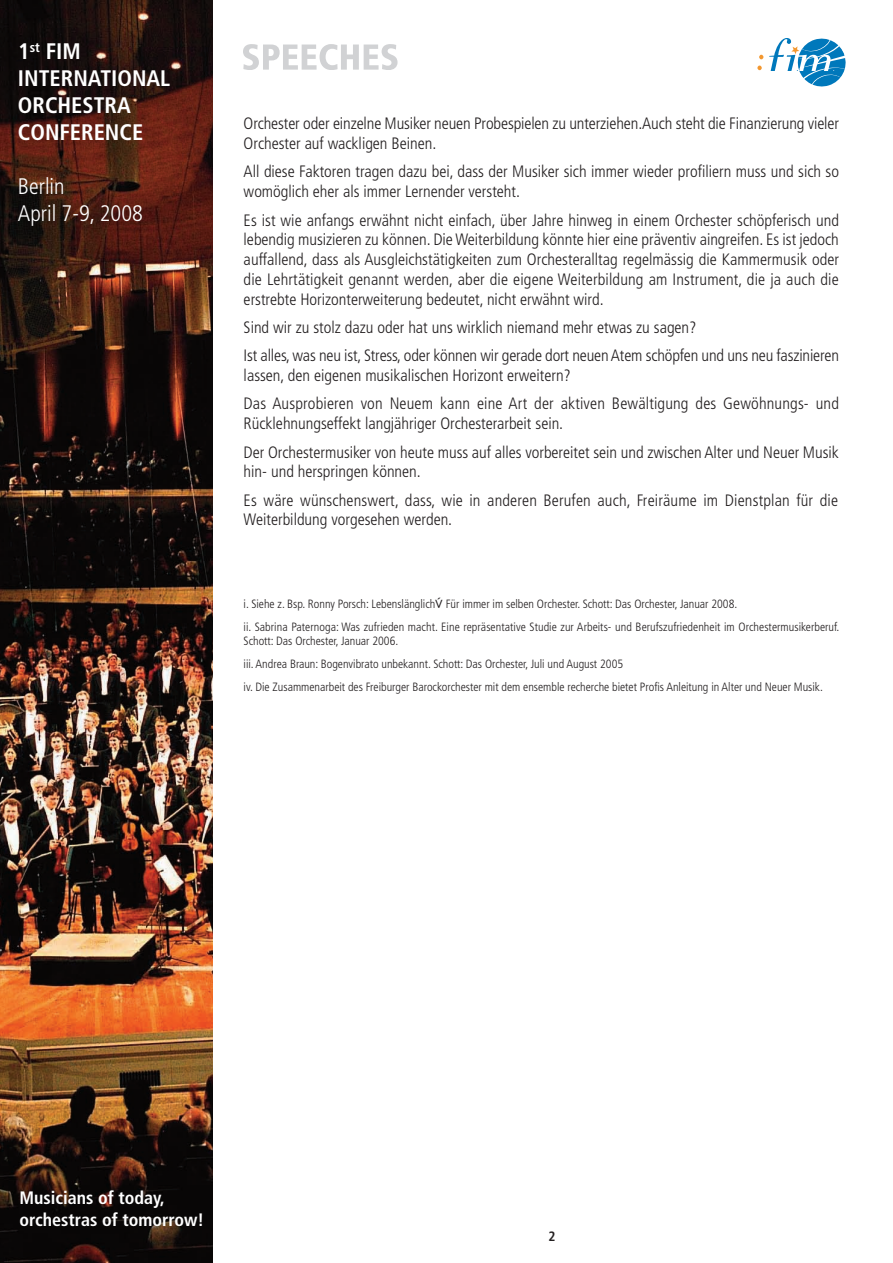
<style>
.page{position:relative;width:893px;height:1263px;background:#fff}
.page>*{position:absolute;margin:0;border:0;box-sizing:border-box;transform-origin:0 0}
.t1{font:700 condensed 22.5px/27px "Frutiger";color:#fff}
.t2{font:300 condensed 22.5px/27px "Frutiger";color:#fff}
.t3{font:700 condensed 18px/21.6px "Frutiger";color:#fff}
.t4{font:300 condensed 16.5px/19.8px "Frutiger";color:#231f20}
.t5{font:700 condensed 13.5px "Frutiger";color:#231f20}
.t6{font:300 condensed 12px/23px "Frutiger";color:#231f20}
</style>
<div class="page">
<img style="left:0;top:0;width:213px;height:1263px">
<svg style="left:757px;top:38px;width:89px;height:48px"></svg>
<svg style="left:243px;top:44px;width:155px;height:26px"></svg>
<h1 class="t1" style="left:18px;top:40px;width:154px">1<sup>st</sup> FIM<br>INTERNATIONAL<br>ORCHESTRA<br>CONFERENCE</h1>
<h1 class="t2" style="left:18px;top:175px;width:126px">Berlin<br>April 7-9, 2008</h1>
<p class="t4" style="left:244px;top:115px;width:597px">Orchester oder einzelne Musiker neuen Probespielen zu unterziehen.Auch steht die Finanzierung vieler<br>Orchester auf wackligen Beinen.</p>
<p class="t4" style="left:244px;top:163px;width:597px">All diese Faktoren tragen dazu bei, dass der Musiker sich immer wieder profiliern muss und sich so womöglich eher als immer Lernender versteht.</p>
<p class="t4" style="left:244px;top:211px;width:597px;text-align:justify">Es ist wie anfangs erwähnt nicht einfach, über Jahre hinweg in einem Orchester schöpferisch und lebendig musizieren zu können. Die Weiterbildung könnte hier eine präventiv aingreifen. Es ist jedoch auffallend, dass als Ausgleichstätigkeiten zum Orchesteralltag regelmässig die Kammermusik oder die Lehrtätigkeit genannt werden, aber die eigene Weiterbildung am Instrument, die ja auch die erstrebte Horizonterweiterung bedeutet, nicht erwähnt wird.</p>
<p class="t4" style="left:244px;top:314px;width:597px;line-height:28.3px">Sind wir zu stolz dazu oder hat uns wirklich niemand mehr etwas zu sagen?<br>Ist alles, was neu ist, Stress, oder können wir gerade dort neuen Atem schöpfen und uns neu faszinieren</p>
<p class="t4" style="left:244px;top:363px;width:597px;line-height:28.3px">lassen, den eigenen musikalischen Horizont erweitern?<br>Das Ausprobieren von Neuem kann eine Art der aktiven Bewältigung des Gewöhnungs- und</p>
<p class="t4" style="left:244px;top:411px;width:597px;line-height:28.3px">Rücklehnungseffekt langjähriger Orchesterarbeit sein.<br>Der Orchestermusiker von heute muss auf alles vorbereitet sein und zwischen Alter und Neuer Musik</p>
<p class="t4" style="left:244px;top:459px;width:596px;line-height:28.3px">hin- und herspringen können.<br>Es wäre wünschenswert, dass, wie in anderen Berufen auch, Freiräume im Dienstplan für die</p>
<p class="t4" style="left:244px;top:511px;width:210px">Weiterbildung vorgesehen werden.</p>
<p class="t6" style="left:244px;top:594px;width:597px;line-height:22.5px">i. Siehe z. Bsp. Ronny Porsch: Lebenslänglich Für immer im selben Orchester. Schott: Das Orchester, Januar 2008.<br>ii. Sabrina Paternoga: Was zufrieden macht. Eine repräsentative Studie zur Arbeits- und Berufszufriedenheit im Orchestermusikerberuf.</p>
<p class="t6" style="left:244px;top:631px;width:581px">Schott: Das Orchester, Januar 2006.<br>iii. Andrea Braun: Bogenvibrato unbekannt. Schott: Das Orchester, Juli und August 2005<br>iv. Die Zusammenarbeit des Freiburger Barockorchester mit dem ensemble recherche bietet Profis Anleitung in Alter und Neuer Musik.</p>
<p class="t3" style="left:20px;top:1188px;width:186px">Musicians of today, orchestras of tomorrow!</p>
<p class="t5" style="left:549px;top:1231px;width:9px">2</p>
</div>
